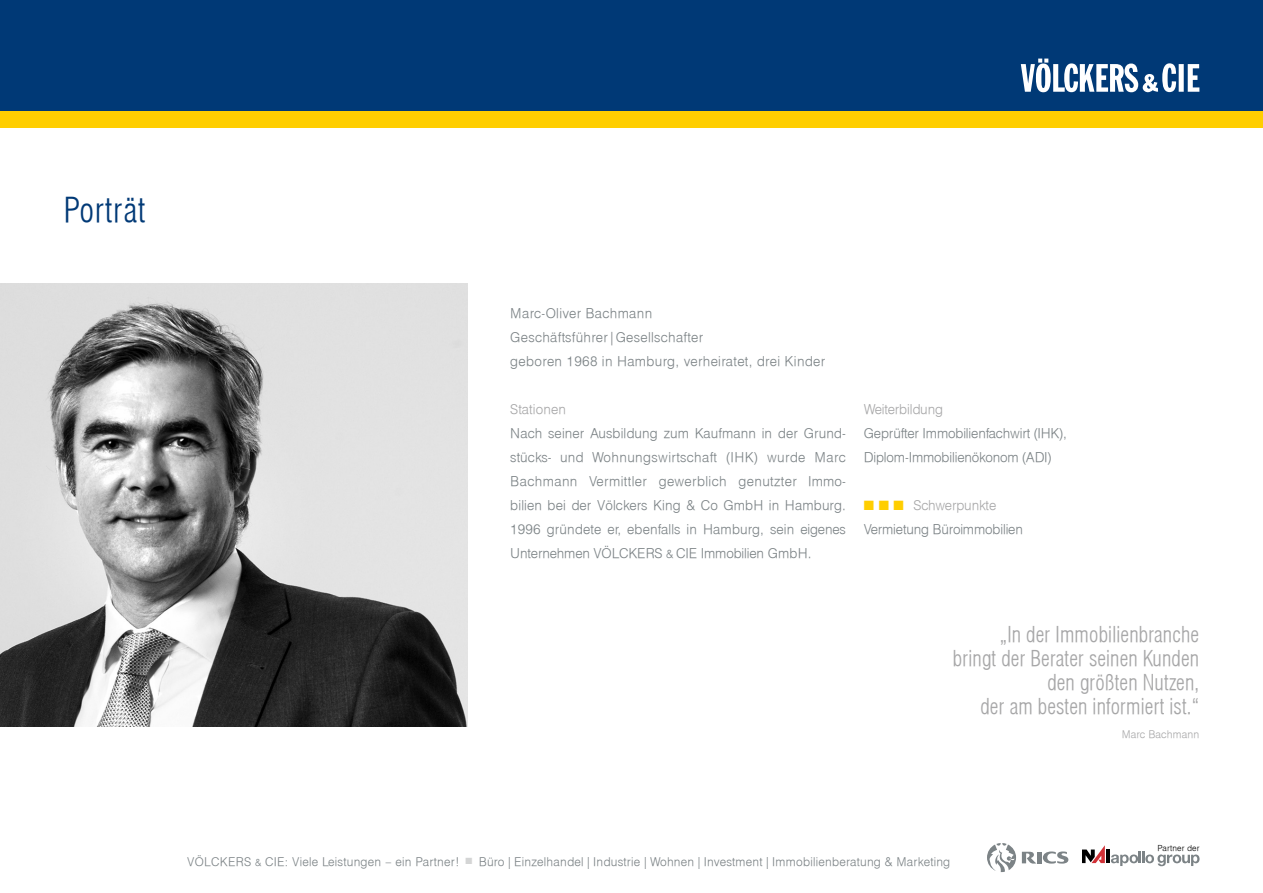
<style>
.page{position:relative;width:1263px;height:893px;background:#fff}
.page>*{position:absolute;margin:0;border:0;box-sizing:border-box;transform-origin:0 0}
.t1{font:300 condensed 33px "Triumvirate";letter-spacing:.03em;color:#003976}
.t2{font:300 condensed 21px/24px "Triumvirate";letter-spacing:.01em;color:#a7a7a8;text-align:right}
.t3{font:300 13.5px/24px "Triumvirate";letter-spacing:-.01em;color:#7c8386}
.t4{font:300 13.5px/24px "Triumvirate";letter-spacing:.025em;color:#7c8386}
.t5{font:300 13.5px "Triumvirate";letter-spacing:-.01em;color:#a7a7a8}
.t6{font:300 13.5px "Triumvirate";letter-spacing:.01em;color:#a7a7a8}
.t7{font:300 12px "Triumvirate";letter-spacing:.02em;color:#7c8386}
.t8{font:300 10.5px "Triumvirate";letter-spacing:.01em;color:#a7a7a8}
.t9{font:300 8.25px "Triumvirate";letter-spacing:.02em;color:#000}
.s1{font-size:11.25px}
.s2{color:#ffce00}
.s3{color:#a7a7a8}
.s4{font-size:9.75px}
.s5{color:#d4d5d5}
</style>
<div class="page">
<svg style="left:1043px;top:851px;width:25px;height:13px"></svg>
<hr style="left:1037px;top:852px;width:4px;height:11px;background:#7c8386">
<svg style="left:1022px;top:852px;width:14px;height:12px"></svg>
<svg style="left:987px;top:843px;width:29px;height:29px"></svg>
<hr style="left:1106px;top:849px;width:4px;height:14px;background:#000">
<svg style="left:1082px;top:845px;width:23px;height:18px"></svg>
<svg style="left:1111px;top:851px;width:88px;height:15px"></svg>
<img style="left:0;top:283px;width:468px;height:443px">
<div style="left:0;top:0;width:1263px;height:111px;background:#003976"></div>
<svg style="left:1021px;top:59px;width:178px;height:33px"></svg>
<div style="left:0;top:111px;width:1263px;height:17px;background:#ffce00"></div>
<h1 class="t1" style="left:64px;top:188px;width:83px">Porträt</h1>
<p class="t4" style="left:510px;top:301px;width:317px">Marc-Oliver Bachmann<br>Geschäftsführer | Gesellschafter<br>geboren 1968 in Hamburg, verheiratet, drei Kinder</p>
<p class="t6" style="left:510px;top:401px;width:57px">Stationen</p>
<p class="t3" style="left:510px;top:421px;width:337px;text-align:justify">Nach seiner Ausbildung zum Kaufmann in der Grund&shy;stücks- und Wohnungswirtschaft (IHK) wurde Marc Bachmann Vermittler gewerblich genutzter Immo&shy;bilien bei der Völckers King &amp; Co GmbH in Hamburg.<br>1996 gründete er, ebenfalls in Hamburg, sein eigenes Unternehmen VÖLCKERS <span class="s1">&amp;</span> CIE Immobilien GmbH.</p>
<p class="t5" style="left:864px;top:401px;width:81px">Weiterbildung</p>
<p class="t3" style="left:864px;top:421px;width:204px">Geprüfter Immobilienfachwirt (IHK),<br>Diplom-Immobilienökonom (ADI)</p>
<p class="t3" style="left:864px;top:493px;width:161px"><span class="s2">■</span> <span class="s2">■</span> <span class="s2">■</span> <span class="s3">Schwerpunkte<br></span>Vermietung Büroimmobilien</p>
<h2 class="t2" style="left:953px;top:622px;width:248px">„In der Immobilienbranche bringt der Berater seinen Kunden den größten Nutzen,<br>der am besten informiert ist.“</h2>
<p class="t8" style="left:1122px;top:728px;width:79px">Marc Bachmann</p>
<p class="t9" style="left:1157px;top:842px;width:43px">Partner der</p>
<p class="t7" style="left:187px;top:853px;width:765px">VÖLCKERS <span class="s4">&amp;</span> CIE: Viele Leistungen – ein Partner! <span class="s5">■</span> Büro | Einzelhandel | Industrie | Wohnen | Investment | Immobilienberatung &amp; Marketing</p>
</div>
